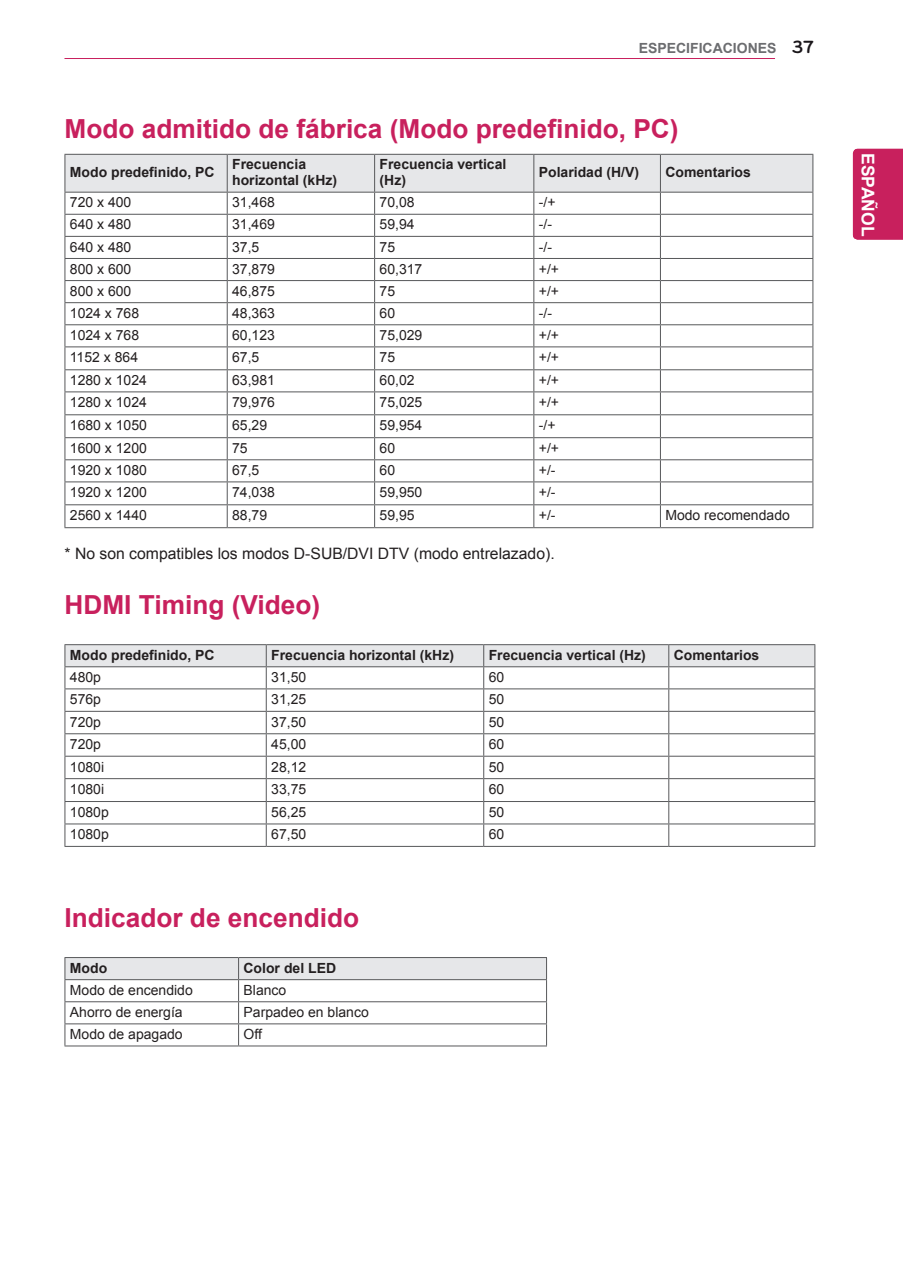
<style>
.page{position:relative;width:903px;height:1275px;background:#fff}
.page>*{position:absolute;margin:0;border:0;box-sizing:border-box;transform-origin:0 0}
.Title-1{font:700 26.25px "Arial";color:#c8205d}
.t1{font:21px "Bryant LG";color:#fff}
.t2{font:700 18.38px "Bryant LG";color:#1a161a}
.t3{font:700 17.5px "Arial";color:#fff}
.Body{font:15.75px "Arial";color:#231f20}
.Body-2{font:14px "Arial";color:#231f20}
.Body-3{font:700 14px/15.8px "Arial";color:#231f20}
.t4{font:700 14px "Arial";color:#6c6d70}
.Body-8pt{font:14px "Arial";color:#231f20}
</style>
<div class="page">
<hr style="left:64px;top:58px;width:711px;height:1px;background:#c8205d">
<div style="left:853px;top:149px;width:50px;height:91px;background:#c8205d"></div>
<svg style="left:64px;top:154px;width:749px;height:373px"></svg>
<hr style="left:64px;top:459px;width:163px;height:1px;background:#57585a">
<hr style="left:64px;top:481px;width:163px;height:1px;background:#57585a">
<hr style="left:64px;top:504px;width:163px;height:1px;background:#57585a">
<hr style="left:227px;top:459px;width:148px;height:1px;background:#57585a">
<hr style="left:227px;top:481px;width:148px;height:1px;background:#57585a">
<hr style="left:227px;top:504px;width:148px;height:1px;background:#57585a">
<hr style="left:375px;top:459px;width:159px;height:1px;background:#57585a">
<hr style="left:375px;top:481px;width:159px;height:1px;background:#57585a">
<hr style="left:375px;top:504px;width:159px;height:1px;background:#57585a">
<hr style="left:534px;top:369px;width:126px;height:1px;background:#57585a">
<hr style="left:534px;top:391px;width:126px;height:1px;background:#57585a">
<hr style="left:534px;top:414px;width:126px;height:1px;background:#57585a">
<hr style="left:534px;top:437px;width:126px;height:1px;background:#57585a">
<hr style="left:534px;top:459px;width:126px;height:1px;background:#57585a">
<hr style="left:534px;top:481px;width:126px;height:1px;background:#57585a">
<hr style="left:534px;top:504px;width:126px;height:1px;background:#57585a">
<hr style="left:660px;top:369px;width:153px;height:1px;background:#57585a">
<hr style="left:660px;top:391px;width:153px;height:1px;background:#57585a">
<hr style="left:660px;top:414px;width:153px;height:1px;background:#57585a">
<hr style="left:660px;top:437px;width:153px;height:1px;background:#57585a">
<hr style="left:660px;top:459px;width:153px;height:1px;background:#57585a">
<hr style="left:660px;top:481px;width:153px;height:1px;background:#57585a">
<hr style="left:660px;top:504px;width:153px;height:1px;background:#57585a">
<hr style="left:64px;top:527px;width:163px;height:1px;background:#57585a">
<hr style="left:227px;top:527px;width:148px;height:1px;background:#57585a">
<hr style="left:375px;top:527px;width:159px;height:1px;background:#57585a">
<hr style="left:534px;top:527px;width:126px;height:1px;background:#57585a">
<hr style="left:660px;top:527px;width:153px;height:1px;background:#57585a">
<hr style="left:64px;top:644px;width:202px;height:1px;background:#57585a">
<hr style="left:266px;top:644px;width:218px;height:1px;background:#57585a">
<hr style="left:484px;top:644px;width:185px;height:1px;background:#57585a">
<hr style="left:669px;top:644px;width:146px;height:1px;background:#57585a">
<svg style="left:64px;top:645px;width:751px;height:201px"></svg>
<hr style="left:64px;top:846px;width:202px;height:1px;background:#57585a">
<hr style="left:266px;top:846px;width:218px;height:1px;background:#57585a">
<hr style="left:484px;top:846px;width:185px;height:1px;background:#57585a">
<hr style="left:669px;top:846px;width:146px;height:1px;background:#57585a">
<svg style="left:64px;top:957px;width:483px;height:88px"></svg>
<hr style="left:64px;top:1045px;width:175px;height:1px;background:#57585a">
<hr style="left:239px;top:1045px;width:308px;height:1px;background:#57585a">
<p class="t4" style="left:639px;top:39px;width:139px">ESPECIFICACIONES</p>
<h3 class="t2" style="left:792px;top:36px;width:23px">37</h3>
<p class="Title-1" style="left:64px;top:112px;width:616px">Modo admitido de fábrica (Modo predefinido, PC)</p>
<p class="Body-3" style="left:70px;top:165px;width:146px">Modo predefinido, PC</p>
<p class="Body-3" style="left:232px;top:157px;width:106px">Frecuencia horizontal (kHz)</p>
<p class="Body-3" style="left:380px;top:157px;width:128px">Frecuencia vertical (Hz)</p>
<p class="Body-3" style="left:539px;top:165px;width:102px">Polaridad (H/V)</p>
<p class="Body-3" style="left:665px;top:165px;width:87px">Comentarios</p>
<p class="Body-2" style="left:70px;top:193px;width:63px">720 x 400</p>
<p class="Body-2" style="left:232px;top:193px;width:44px">31,468</p>
<p class="Body-2" style="left:380px;top:193px;width:37px">70,08</p>
<p class="Body-2" style="left:539px;top:193px;width:18px">-/+</p>
<p class="Body-2" style="left:70px;top:215px;width:63px">640 x 480</p>
<p class="Body-2" style="left:232px;top:215px;width:44px">31,469</p>
<p class="Body-2" style="left:380px;top:215px;width:37px">59,94</p>
<p class="Body-2" style="left:539px;top:215px;width:15px">-/-</p>
<p class="Body-2" style="left:70px;top:237px;width:63px">640 x 480</p>
<p class="Body-2" style="left:232px;top:237px;width:29px">37,5</p>
<p class="Body-2" style="left:380px;top:237px;width:17px">75</p>
<p class="Body-2" style="left:539px;top:237px;width:15px">-/-</p>
<p class="Body-2" style="left:70px;top:260px;width:63px">800 x 600</p>
<p class="Body-2" style="left:232px;top:260px;width:44px">37,879</p>
<p class="Body-2" style="left:380px;top:260px;width:44px">60,317</p>
<p class="Body-2" style="left:539px;top:260px;width:22px">+/+</p>
<p class="Body-2" style="left:70px;top:282px;width:63px">800 x 600</p>
<p class="Body-2" style="left:232px;top:282px;width:44px">46,875</p>
<p class="Body-2" style="left:380px;top:282px;width:17px">75</p>
<p class="Body-2" style="left:539px;top:282px;width:22px">+/+</p>
<p class="Body-2" style="left:70px;top:304px;width:71px">1024 x 768</p>
<p class="Body-2" style="left:232px;top:304px;width:44px">48,363</p>
<p class="Body-2" style="left:380px;top:304px;width:17px">60</p>
<p class="Body-2" style="left:539px;top:304px;width:15px">-/-</p>
<p class="Body-2" style="left:70px;top:326px;width:71px">1024 x 768</p>
<p class="Body-2" style="left:232px;top:326px;width:44px">60,123</p>
<p class="Body-2" style="left:380px;top:326px;width:44px">75,029</p>
<p class="Body-2" style="left:539px;top:326px;width:22px">+/+</p>
<p class="Body-2" style="left:70px;top:348px;width:70px">1152 x 864</p>
<p class="Body-2" style="left:232px;top:348px;width:29px">67,5</p>
<p class="Body-2" style="left:380px;top:348px;width:17px">75</p>
<p class="Body-2" style="left:539px;top:348px;width:22px">+/+</p>
<p class="Body-2" style="left:70px;top:371px;width:79px">1280 x 1024</p>
<p class="Body-2" style="left:232px;top:371px;width:44px">63,981</p>
<p class="Body-2" style="left:380px;top:371px;width:37px">60,02</p>
<p class="Body-2" style="left:539px;top:371px;width:22px">+/+</p>
<p class="Body-2" style="left:70px;top:393px;width:79px">1280 x 1024</p>
<p class="Body-2" style="left:232px;top:393px;width:44px">79,976</p>
<p class="Body-2" style="left:380px;top:393px;width:44px">75,025</p>
<p class="Body-2" style="left:539px;top:393px;width:22px">+/+</p>
<p class="Body-2" style="left:70px;top:416px;width:79px">1680 x 1050</p>
<p class="Body-2" style="left:232px;top:416px;width:37px">65,29</p>
<p class="Body-2" style="left:380px;top:416px;width:44px">59,954</p>
<p class="Body-2" style="left:539px;top:416px;width:18px">-/+</p>
<p class="Body-2" style="left:70px;top:439px;width:79px">1600 x 1200</p>
<p class="Body-2" style="left:232px;top:439px;width:17px">75</p>
<p class="Body-2" style="left:380px;top:439px;width:17px">60</p>
<p class="Body-2" style="left:539px;top:439px;width:22px">+/+</p>
<p class="Body-2" style="left:70px;top:461px;width:79px">1920 x 1080</p>
<p class="Body-2" style="left:232px;top:461px;width:29px">67,5</p>
<p class="Body-2" style="left:380px;top:461px;width:17px">60</p>
<p class="Body-2" style="left:539px;top:461px;width:18px">+/-</p>
<p class="Body-2" style="left:70px;top:483px;width:79px">1920 x 1200</p>
<p class="Body-2" style="left:232px;top:483px;width:44px">74,038</p>
<p class="Body-2" style="left:380px;top:483px;width:44px">59,950</p>
<p class="Body-2" style="left:539px;top:483px;width:18px">+/-</p>
<p class="Body-2" style="left:70px;top:506px;width:79px">2560 x 1440</p>
<p class="Body-2" style="left:232px;top:506px;width:37px">88,79</p>
<p class="Body-2" style="left:380px;top:506px;width:37px">59,95</p>
<p class="Body-2" style="left:539px;top:506px;width:18px">+/-</p>
<p class="Body-2" style="left:665px;top:506px;width:126px">Modo recomendado</p>
<p class="Body" style="left:64px;top:543px;width:492px">* No son compatibles los modos D-SUB/DVI DTV (modo entrelazado).</p>
<p class="Title-1" style="left:64px;top:587px;width:257px">HDMI Timing (Video)</p>
<p class="Body-3" style="left:70px;top:647px;width:146px">Modo predefinido, PC</p>
<p class="Body-3" style="left:271px;top:647px;width:184px">Frecuencia horizontal (kHz)</p>
<p class="Body-3" style="left:489px;top:647px;width:159px">Frecuencia vertical (Hz)</p>
<p class="Body-3" style="left:674px;top:647px;width:87px">Comentarios</p>
<p class="Body-2" style="left:70px;top:668px;width:33px">480p</p>
<p class="Body-2" style="left:271px;top:668px;width:37px">31,50</p>
<p class="Body-2" style="left:489px;top:668px;width:17px">60</p>
<p class="Body-2" style="left:70px;top:690px;width:33px">576p</p>
<p class="Body-2" style="left:271px;top:690px;width:37px">31,25</p>
<p class="Body-2" style="left:489px;top:690px;width:17px">50</p>
<p class="Body-2" style="left:70px;top:713px;width:33px">720p</p>
<p class="Body-2" style="left:271px;top:713px;width:37px">37,50</p>
<p class="Body-2" style="left:489px;top:713px;width:17px">50</p>
<p class="Body-2" style="left:70px;top:735px;width:33px">720p</p>
<p class="Body-2" style="left:271px;top:735px;width:37px">45,00</p>
<p class="Body-2" style="left:489px;top:735px;width:17px">60</p>
<p class="Body-2" style="left:70px;top:757px;width:36px">1080i</p>
<p class="Body-2" style="left:271px;top:757px;width:37px">28,12</p>
<p class="Body-2" style="left:489px;top:757px;width:17px">50</p>
<p class="Body-2" style="left:70px;top:780px;width:36px">1080i</p>
<p class="Body-2" style="left:271px;top:780px;width:37px">33,75</p>
<p class="Body-2" style="left:489px;top:780px;width:17px">60</p>
<p class="Body-2" style="left:70px;top:803px;width:40px">1080p</p>
<p class="Body-2" style="left:271px;top:803px;width:37px">56,25</p>
<p class="Body-2" style="left:489px;top:803px;width:17px">50</p>
<p class="Body-2" style="left:70px;top:825px;width:40px">1080p</p>
<p class="Body-2" style="left:271px;top:825px;width:37px">67,50</p>
<p class="Body-2" style="left:489px;top:825px;width:17px">60</p>
<p class="Title-1" style="left:64px;top:900px;width:296px">Indicador de encendido</p>
<p class="Body-3" style="left:70px;top:960px;width:39px">Modo</p>
<p class="Body-3" style="left:244px;top:960px;width:94px">Color del LED</p>
<p class="Body-2" style="left:70px;top:981px;width:124px">Modo de encendido</p>
<p class="Body-8pt" style="left:244px;top:981px;width:44px">Blanco</p>
<p class="Body-2" style="left:70px;top:1003px;width:114px">Ahorro de energía</p>
<p class="Body-2" style="left:244px;top:1003px;width:127px">Parpadeo en blanco</p>
<p class="Body-2" style="left:70px;top:1025px;width:114px">Modo de apagado</p>
<p class="Body-2" style="left:244px;top:1025px;width:20px">Off</p>
<p class="t3" style="left:879px;top:153px;width:85px;rotate:90deg">ESPAÑOL</p>
<h2 class="t1" style="left:882px;top:175px;width:40px;rotate:90deg">ESP</h2>
</div>
